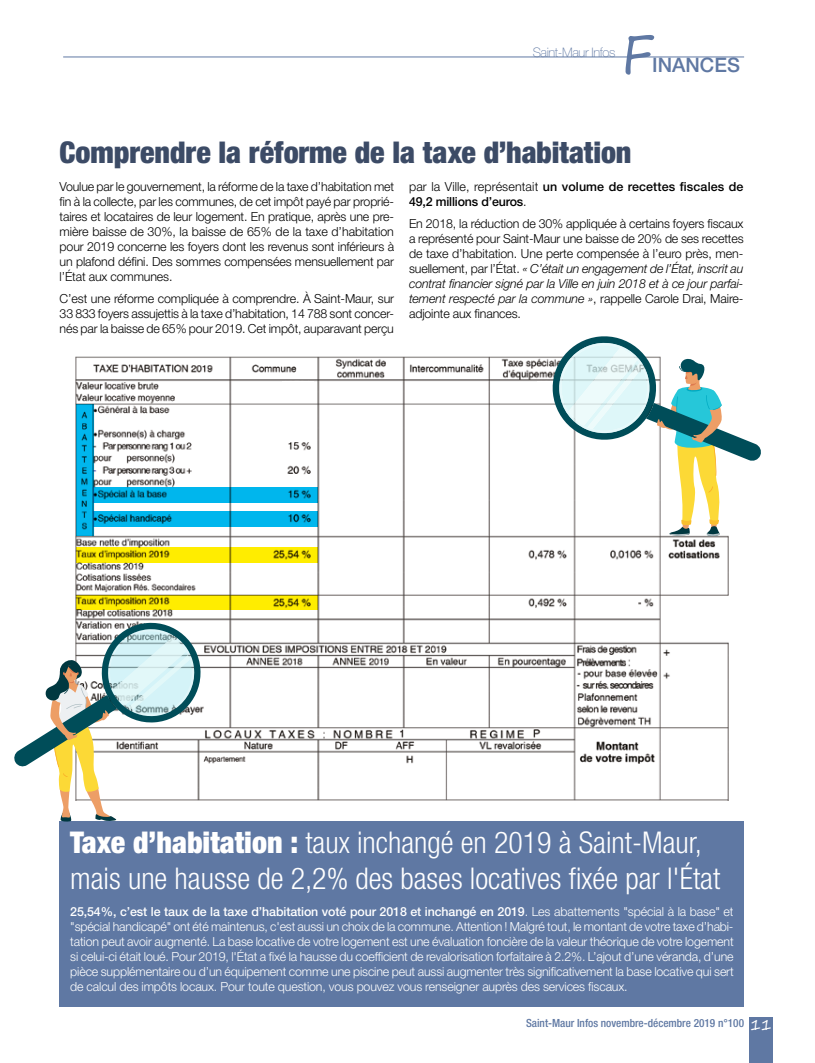
<style>
.page{position:relative;width:815px;height:1063px;background:#fff}
.page>*{position:absolute;margin:0;border:0;box-sizing:border-box;transform-origin:0 0}
.t1{font:52.5px "Segoe Print";color:#5f78a3}
.t2{font:300 condensed 30px/36px "Helvetica Neue LT Std";color:#fff}
.t3{font:900 condensed 30px "Helvetica Neue LT Std";color:#3c4b66}
.t4{font:500 20px "Helvetica Neue LT Std";color:#5f78a3}
.t5{font:15px "Segoe Print";color:#fff}
.t6{font:100 13.12px "Helvetica Neue LT Std";letter-spacing:-.03em;color:#5f78a3}
.t7{font:300 12.5px/15px "Helvetica Neue LT Std";letter-spacing:-.01em;color:#000;text-align:justify}
.t8{font:300 12.5px/15px "Helvetica Neue LT Std";letter-spacing:-.01em;color:#fff;text-align:justify}
.t9{font:500 12.5px/15px "Helvetica Neue LT Std";letter-spacing:.01em;color:#000}
.t10{font:500 condensed 11.25px "Helvetica Neue LT Std";color:#5f78a3}
.s1{font-weight:300}
.s2{font-style:italic}
.s3{font-weight:900}
.s4{font-weight:500}
</style>
<div class="page">
<img style="left:75px;top:356px;width:654px;height:445px">
<div style="left:693px;top:755px;width:31px;height:16px;background:#fff"></div>
<div style="left:693px;top:560px;width:31px;height:16px;background:#fff"></div>
<div style="left:693px;top:647px;width:31px;height:42px;background:#fff"></div>
<div style="left:623px;top:538px;width:31px;height:11px;background:#fff"></div>
<div style="left:623px;top:562px;width:31px;height:11px;background:#fff"></div>
<div style="left:537px;top:538px;width:31px;height:11px;background:#fff"></div>
<div style="left:537px;top:562px;width:31px;height:11px;background:#fff"></div>
<div style="left:282px;top:538px;width:31px;height:11px;background:#fff"></div>
<div style="left:282px;top:560px;width:31px;height:11px;background:#fff"></div>
<div style="left:282px;top:381px;width:31px;height:22px;background:#fff"></div>
<div style="left:537px;top:381px;width:31px;height:22px;background:#fff"></div>
<div style="left:532px;top:755px;width:31px;height:16px;background:#fff"></div>
<div style="left:749px;top:1017px;width:23px;height:46px;background:#5f78a3"></div>
<hr style="left:63px;top:57px;width:681px;height:1px;background:#5f78a3">
<div style="left:60px;top:821px;width:684px;height:185px;background:#5f78a3"></div>
<svg style="left:76px;top:547px;width:242px;height:15px;background:#e9d800"></svg>
<svg style="left:94px;top:487px;width:224px;height:16px;background:#0ad"></svg>
<svg style="left:76px;top:404px;width:18px;height:132px;background:#00a2d3"></svg>
<svg style="left:76px;top:595px;width:242px;height:14px;background:#e0ce00"></svg>
<svg style="left:93px;top:511px;width:225px;height:15px;background:#00a7d9"></svg>
<svg style="left:550px;top:336px;width:211px;height:200px"></svg>
<svg style="left:14px;top:621px;width:188px;height:201px"></svg>
<p class="t6" style="left:533px;top:44px;width:84px">Saint-Maur Infos</p>
<h1 class="t1" style="left:621px;top:7px;width:33px">F</h1>
<h3 class="t4" style="left:652px;top:53px;width:89px">INANCES</h3>
<h2 class="t3" style="left:60px;top:134px;width:573px">Comprendre la réforme de la taxe d’habitation</h2>
<p class="t7" style="left:60px;top:179px;width:336px">Voulue par le gouvernement, la réforme de la taxe d’habitation met fin à la collecte, par les communes, de cet impôt payé par proprié&shy;taires et locataires de leur logement. En pratique, après une pre&shy;mière baisse de 30%, la baisse de 65% de la taxe d’habitation pour 2019 concerne les foyers dont les revenus sont inférieurs à un plafond défini. Des sommes compensées mensuellement par l’État aux communes.</p>
<p class="t7" style="left:60px;top:291px;width:336px">C’est une réforme compliquée à comprendre. À Saint-Maur, sur 33 833 foyers assujettis à la taxe d’habitation, 14 788 sont concer&shy;nés par la baisse de 65% pour 2019. Cet impôt, auparavant perçu</p>
<p class="t9" style="left:409px;top:179px;width:336px"><span class="s1">par la Ville, représentait</span> un volume de recettes fiscales de<br>49,2 millions d’euros<span class="s1">.</span></p>
<p class="t7" style="left:409px;top:216px;width:336px">En 2018, la réduction de 30% appliquée à certains foyers fiscaux a représenté pour Saint-Maur une baisse de 20% de ses recettes de taxe d’habitation. Une perte compensée à l’euro près, men&shy;suellement, par l’État. <span class="s2">« C’était un engagement de l’État, inscrit au contrat financier signé par la Ville en juin 2018 et à ce jour parfai&shy;tement respecté par la commune »</span>, rappelle Carole Drai, Maire&shy;adjointe aux finances.</p>
<h2 class="t2" style="left:70px;top:824px;width:652px"><span class="s3">Taxe d’habitation :</span> taux inchangé en 2019 à Saint-Maur, mais une hausse de 2,2% des bases locatives fixée par l'État</h2>
<p class="t8" style="left:70px;top:903px;width:665px"><span class="s4">25,54%, c’est le taux de la taxe d’habitation voté pour 2018 et inchangé en 2019</span>. Les abattements "spécial à la base" et "spécial handicapé" ont été maintenus, c'est aussi un choix de la commune. Attention ! Malgré tout, le montant de votre taxe d’habi&shy;tation peut avoir augmenté. La base locative de votre logement est une évaluation foncière de la valeur théorique de votre logement si celui-ci était loué. Pour 2019, l'État a fixé la hausse du coefficient de revalorisation forfaitaire à 2.2%. L’ajout d’une véranda, d’une pièce supplémentaire ou d’un équipement comme une piscine peut aussi augmenter très significativement la base locative qui sert de calcul des impôts locaux. Pour toute question, vous pouvez vous renseigner auprès des services fiscaux.</p>
<p class="t10" style="left:526px;top:1016px;width:220px">Saint-Maur Infos novembre-décembre 2019 n°100</p>
<p class="t5" style="left:750px;top:1011px;width:23px">11</p>
</div>
